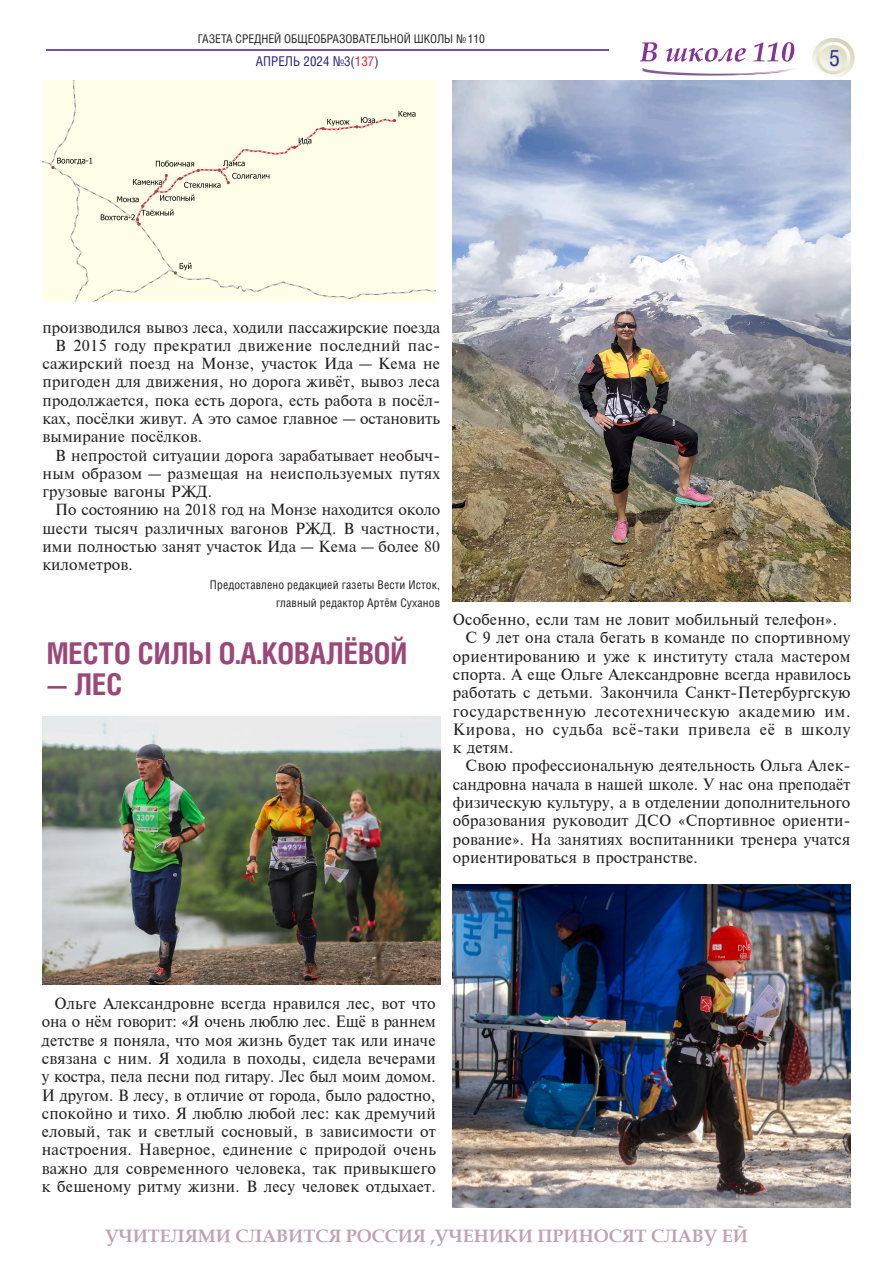
<style>
.page{position:relative;width:893px;height:1263px;background:#fff}
.page>*{position:absolute;margin:0;border:0;box-sizing:border-box;transform-origin:0 0}
.Заголовок{font:700 30px "Helios Cond";color:#9c477a}
.t1{font:22.5px "Helios Cond";color:#2e3092}
.t2{font:700 18px "Book Antiqua";color:#c1a1b2}
.default-text{font:15.3px/18.3px "Newton";letter-spacing:.01em;color:#231f20;text-align:justify}
.default-text-2{font:15px/18.3px "Newton";letter-spacing:.01em;color:#231f20;text-align:justify}
.t3{font:13.5px "Helios Cond";color:#27247c}
.Автор_статьи_Helios{font:12px/18.3px "Helios Cond";letter-spacing:.01em;color:#231f20;text-align:right}
.s1{color:#ee1d23}
</style>
<div class="page">
<svg style="left:812px;top:38px;width:43px;height:40px"></svg>
<svg style="left:640px;top:42px;width:155px;height:34px"></svg>
<hr style="left:46px;top:49px;width:563px;height:1px;background:#7950a0">
<div style="left:43px;top:81px;width:393px;height:221px;background:#fefee9"></div>
<img style="left:43px;top:716px;width:397px;height:268px">
<img style="left:453px;top:81px;width:397px;height:521px">
<img style="left:453px;top:884px;width:397px;height:324px">
<p class="Автор_статьи_Helios" style="left:198px;top:30px;width:288px">ГАЗЕТА СРЕДНЕЙ ОБЩЕОБРАЗОВАТЕЛЬНОЙ ШКОЛЫ №110</p>
<p class="t3" style="left:256px;top:53px;width:124px">АПРЕЛЬ 2024 №3(<span class="s1">137</span>)</p>
<p class="default-text-2" style="left:43px;top:318px;width:399px">производился вывоз леса, ходили пассажирские поезда</p>
<p class="default-text-2" style="left:43px;top:336px;width:399px;text-indent:13px">В 2015 году прекратил движение последний пас&shy;сажирский поезд на Монзе, участок Ида — Кема не пригоден для движения, но дорога живёт, вывоз леса продолжается, пока есть дорога, есть работа в посёл&shy;ках, посёлки живут. А это самое главное — остановить вымирание посёлков.</p>
<p class="default-text-2" style="left:43px;top:446px;width:399px;text-indent:13px">В непростой ситуации дорога зарабатывает необыч&shy;ным образом — размещая на неиспользуемых путях грузовые вагоны РЖД.</p>
<p class="default-text-2" style="left:43px;top:501px;width:399px;text-indent:13px">По состоянию на 2018 год на Монзе находится около шести тысяч различных вагонов РЖД. В частности, ими полностью занят участок Ида — Кема — более 80 километров.</p>
<p class="Автор_статьи_Helios" style="left:210px;top:575px;width:232px">Предоставлено редакцией газеты Вести Исток, главный редактор Артём Суханов</p>
<h2 class="t1" style="left:829px;top:44px;width:12px">5</h2>
<p class="Заголовок" style="left:47px;top:635px;width:362px">МЕСТО СИЛЫ О.А.КОВАЛЁВОЙ</p>
<p class="Заголовок" style="left:47px;top:667px;width:77px">— ЛЕС</p>
<p class="default-text" style="left:453px;top:610px;width:386px">Особенно, если там не ловит мобильный телефон».</p>
<p class="default-text" style="left:453px;top:629px;width:399px;text-indent:13px">С 9 лет она стала бегать в команде по спортивному ориентированию и уже к институту стала мастером спорта. А еще Ольге Александровне всегда нравилось работать с детьми. Закончила Санкт-Петербургскую государственную лесотехническую академию им.<br>Кирова, но судьба всё‑таки привела её в школу к детям.</p>
<p class="default-text" style="left:453px;top:757px;width:399px;text-indent:13px">Свою профессиональную деятельность Ольга Алек&shy;сандровна начала в нашей школе. У нас она преподаёт физическую культуру, а в отделении дополнительного образования руководит ДСО «Спортивное ориенти&shy;рование». На занятиях воспитанники тренера учатся ориентироваться в пространстве.</p>
<p class="default-text" style="left:42px;top:994px;width:396px;text-indent:13px">Ольге Александровне всегда нравился лес, вот что она о нём говорит: «Я очень люблю лес. Ещё в раннем детстве я поняла, что моя жизнь будет так или иначе связана с ним. Я ходила в походы, сидела вечерами у костра, пела песни под гитару. Лес был моим домом.<br>И другом. В лесу, в отличие от города, было радостно, спокойно и тихо. Я люблю любой лес: как дремучий еловый, так и светлый сосновый, в зависимости от настроения. Наверное, единение с природой очень важно для современного человека, так привыкшего к бешеному ритму жизни. В лесу человек отдыхает.</p>
<p class="t2" style="left:105px;top:1224px;width:644px">УЧИТЕЛЯМИ СЛАВИТСЯ РОССИЯ ,УЧЕНИКИ ПРИНОСЯТ СЛАВУ ЕЙ</p>
</div>
